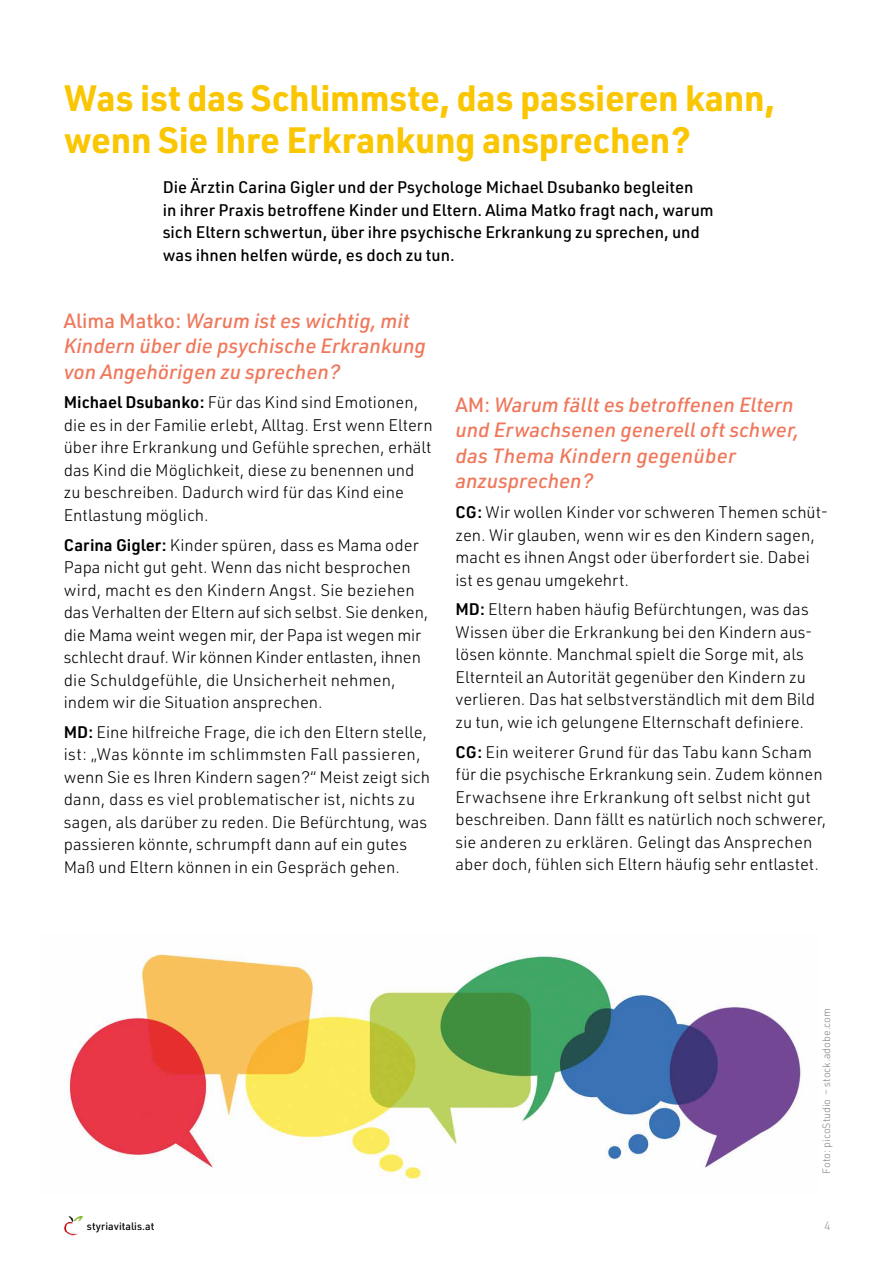
<style>
.page{position:relative;width:893px;height:1263px;background:#fff}
.page>*{position:absolute;margin:0;border:0;box-sizing:border-box;transform-origin:0 0}
.t1{font:700 36px/42px "URWDIN";letter-spacing:-.01em;color:#fac601}
.t2{font:italic 500 20.25px/25.5px "URWDIN";color:#ef785c}
.t3{font:300 16.5px/22.5px "URWDIN";color:#000}
.t4{font:500 16.5px/22.5px "URWDIN";color:#000}
.t5{font:300 12px "URWDIN";color:#9d9d9c}
.t6{font:300 10.5px "URWDIN";color:#878787}
.t7{font:500 10.5px "URWDIN";color:#000}
.s1{font-style:normal}
.s2{font-weight:600}
</style>
<div class="page">
<svg style="left:64px;top:1215px;width:19px;height:21px"></svg>
<img style="left:68px;top:954px;width:733px;height:229px">
<h1 class="t1" style="left:64px;top:76px;width:713px">Was ist das Schlimmste, das passieren kann, wenn Sie Ihre Erkrankung ansprechen?</h1>
<p class="t4" style="left:163px;top:176px;width:552px">Die Ärztin Carina Gigler und der Psychologe Michael Dsubanko begleiten<br>in ihrer Praxis betroffene Kinder und Eltern. Alima Matko fragt nach, warum sich Eltern schwertun, über ihre psychische Erkrankung zu sprechen, und was ihnen helfen würde, es doch zu tun.</p>
<p class="t2" style="left:64px;top:307px;width:364px"><span class="s1">Alima Matko:</span> Warum ist es wichtig, mit<br>Kindern über die psychische Erkrankung von Angehörigen zu sprechen?</p>
<p class="t3" style="left:64px;top:391px;width:370px"><span class="s2">Michael Dsubanko:</span> Für das Kind sind Emotionen, die es in der Familie erlebt, Alltag. Erst wenn Eltern über ihre Erkrankung und Gefühle sprechen, erhält das Kind die Möglichkeit, diese zu benennen und zu beschreiben. Dadurch wird für das Kind eine Entlastung möglich.</p>
<p class="t3" style="left:64px;top:533px;width:366px"><span class="s2">Carina Gigler:</span> Kinder spüren, dass es Mama oder Papa nicht gut geht. Wenn das nicht besprochen wird, macht es den Kindern Angst. Sie beziehen das Verhalten der Eltern auf sich selbst. Sie denken, die Mama weint wegen mir, der Papa ist wegen mir schlecht drauf. Wir können Kinder entlasten, ihnen die Schuldgefühle, die Unsicherheit nehmen, indem wir die Situation ansprechen.</p>
<p class="t3" style="left:64px;top:720px;width:368px"><span class="s2">MD:</span> Eine hilfreiche Frage, die ich den Eltern stelle, ist: „Was könnte im schlimmsten Fall passieren, wenn Sie es Ihren Kindern sagen?“ Meist zeigt sich dann, dass es viel problematischer ist, nichts zu sagen, als darüber zu reden. Die Befürchtung, was passieren könnte, schrumpft dann auf ein gutes Maß und Eltern können in ein Gespräch gehen.</p>
<p class="t2" style="left:455px;top:391px;width:345px"><span class="s1">AM:</span> Warum fällt es betroffenen Eltern und Erwachsenen generell oft schwer, das Thema Kindern gegenüber anzusprechen?</p>
<p class="t3" style="left:455px;top:500px;width:375px"><span class="s2">CG:</span> Wir wollen Kinder vor schweren Themen schüt&shy;zen. Wir glauben, wenn wir es den Kindern sagen, macht es ihnen Angst oder überfordert sie. Dabei ist es genau umgekehrt.</p>
<p class="t3" style="left:455px;top:598px;width:361px"><span class="s2">MD:</span> Eltern haben häufig Befürchtungen, was das Wissen über die Erkrankung bei den Kindern aus&shy;lösen könnte. Manchmal spielt die Sorge mit, als Elternteil an Autorität gegenüber den Kindern zu verlieren. Das hat selbstverständlich mit dem Bild zu tun, wie ich gelungene Elternschaft definiere.</p>
<p class="t3" style="left:455px;top:740px;width:372px"><span class="s2">CG:</span> Ein weiterer Grund für das Tabu kann Scham für die psychische Erkrankung sein. Zudem können Erwachsene ihre Erkrankung oft selbst nicht gut beschreiben. Dann fällt es natürlich noch schwerer, sie anderen zu erklären. Gelingt das Ansprechen aber doch, fühlen sich Eltern häufig sehr entlastet.</p>
<p class="t6" style="left:820px;top:1174px;width:168px;rotate:-90deg">Foto: picoStudio – stock.adobe.com</p>
<p class="t7" style="left:87px;top:1219px;width:69px">styriavitalis.at</p>
<p class="t5" style="left:824px;top:1218px;width:8px">4</p>
</div>
